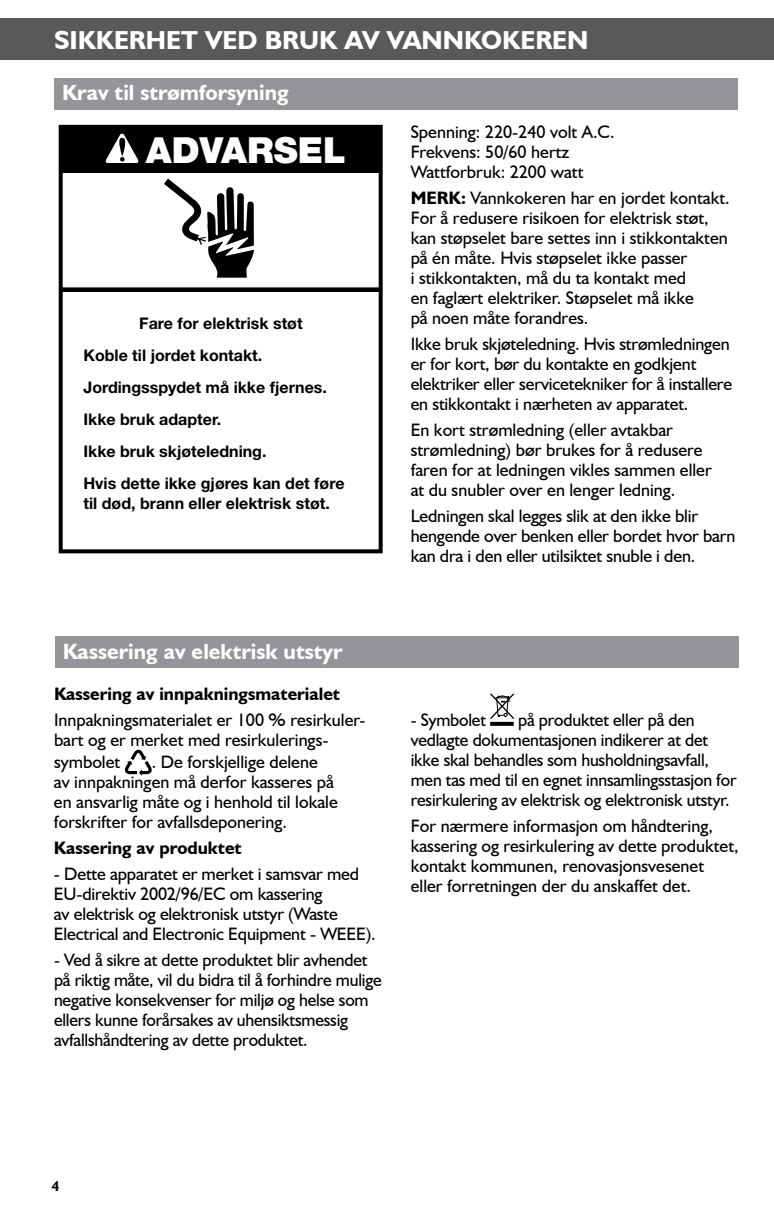
<style>
.page{position:relative;width:774px;height:1224px;background:#fff}
.page>*{position:absolute;margin:0;border:0;box-sizing:border-box;transform-origin:0 0}
.t1{font:900 36px "Helvetica Neue LT Std";color:#fff}
.t2{font:700 26px "Humanist 521 BT";color:#fff}
.t3{font:700 22px "Humanist 521 BT";color:#fff}
.t4{font:18px/20px "Humanist 521 BT";letter-spacing:-.01em;color:#000}
.t5{font:700 18px "Humanist 521 BT";color:#000}
.t6{font:700 16px/32px "Helvetica Neue LT Std";color:#000}
.t7{font:700 14px "Humanist 521 BT";color:#000}
.s1{font-weight:700}
</style>
<div class="page">
<div style="left:0;top:18px;width:774px;height:42px;background:#58595b"></div>
<div style="left:54px;top:78px;width:684px;height:32px;background:#939598"></div>
<div style="left:59px;top:125px;width:324px;height:428px;border:4px solid #000"></div>
<hr style="left:60px;top:287px;width:321px;height:4px;background:#656565">
<hr style="left:59px;top:288px;width:322px;height:4px;background:#000">
<svg style="left:164px;top:179px;width:90px;height:99px"></svg>
<div style="left:61px;top:127px;width:321px;height:46px;background:#000"></div>
<svg style="left:105px;top:134px;width:34px;height:29px"></svg>
<div style="left:55px;top:636px;width:684px;height:32px;background:#939598"></div>
<svg style="left:125px;top:750px;width:27px;height:26px"></svg>
<svg style="left:490px;top:694px;width:24px;height:25px"></svg>
<svg style="left:490px;top:722px;width:24px;height:4px"></svg>
<h2 class="t2" style="left:54px;top:24px;width:536px">Si kkerhet ved bruk av vannkokeren</h2>
<p class="t3" style="left:62px;top:79px;width:228px">Krav til strømforsyning</p>
<p class="t4" style="left:411px;top:121px;width:205px">Spenning: 220-240 volt A.C.<br>Frekvens: 50/60 hertz<br>Wattforbruk: 2200 watt</p>
<p class="t5" style="left:411px;top:186px;width:29px">MERK</p>
<h1 class="t1" style="left:146px;top:129px;width:202px">ADVARSEL</h1>
<p class="t4" style="left:411px;top:187px;width:321px;text-indent:50px"><span class="s1">:</span> Vannkokeren har en jordet kontakt.<br>For å redusere risikoen for elektrisk støt, kan støpselet bare settes inn i stikkontakten på én måte. Hvis støpselet ikke passer<br>i stikkontakten, må du ta kontakt med<br>en faglært elektriker. Støpselet må ikke<br>på noen måte forandres.</p>
<p class="t4" style="left:411px;top:333px;width:323px">Ikke bruk skjøteledning. Hvis strømledningen er for kort, bør du kontakte en godkjent elektriker eller servicetekniker for å installere en stikkontakt i nærheten av apparatet.</p>
<p class="t4" style="left:411px;top:419px;width:303px">En kort strømledning (eller avtakbar strømledning) bør brukes for å redusere faren for at ledningen vikles sammen eller at du snubler over en lenger ledning.</p>
<p class="t4" style="left:411px;top:505px;width:326px">Ledningen skal legges slik at den ikke blir hengende over benken eller bordet hvor barn kan dra i den eller utilsiktet snuble i den.</p>
<p class="t6" style="left:83px;top:307px;width:263px;text-indent:56px">Fare for elektrisk støt<br>Koble til jordet kontakt.<br>Jordingsspydet må ikke fjernes.<br>Ikke bruk adapter.<br>Ikke bruk skjøteledning.<br>Hvis dette ikke gjøres kan det føre</p>
<p class="t6" style="left:83px;top:487px;width:248px">til død, brann eller elektrisk støt.</p>
<p class="t3" style="left:63px;top:638px;width:281px">Kassering av elektrisk utstyr</p>
<p class="t5" style="left:54px;top:682px;width:288px">Kassering av innpakningsmaterialet</p>
<p class="t4" style="left:54px;top:709px;width:312px">Innpakningsmaterialet er 100 % resirkuler&shy;bart og er merket med resirkulerings-</p>
<p class="t4" style="left:54px;top:751px;width:68px">symbolet</p>
<p class="t4" style="left:54px;top:751px;width:285px;text-indent:98px">. De forskjellige delene av innpakningen må derfor kasseres på en ansvarlig måte og i henhold til lokale forskrifter for avfallsdeponering.</p>
<p class="t5" style="left:54px;top:836px;width:189px">Kassering av produktet</p>
<p class="t4" style="left:54px;top:863px;width:323px">- Dette apparatet er merket i samsvar med EU-direktiv 2002/96/EC om kassering<br>av elektrisk og elektronisk utstyr (Waste Electrical and Electronic Equipment - WEEE).</p>
<p class="t4" style="left:54px;top:949px;width:329px">- Ved å sikre at dette produktet blir avhendet på riktig måte, vil du bidra til å forhindre mulige negative konsekvenser for miljø og helse som ellers kunne forårsakes av uhensiktsmessig avfallshåndtering av dette produktet.</p>
<p class="t4" style="left:411px;top:709px;width:327px;text-indent:107px">på produktet eller på den vedlagte dokumentasjonen indikerer at det ikke skal behandles som husholdningsavfall, men tas med til en egnet innsamlingsstasjon for resirkulering av elektrisk og elektronisk utstyr.</p>
<p class="t4" style="left:411px;top:815px;width:330px">For nærmere informasjon om håndtering, kassering og resirkulering av dette produktet, kontakt kommunen, renovasjonsvesenet eller forretningen der du anskaffet det.</p>
<p class="t4" style="left:411px;top:709px;width:77px">- Symbolet</p>
<p class="t7" style="left:52px;top:1178px;width:9px">4</p>
</div>
